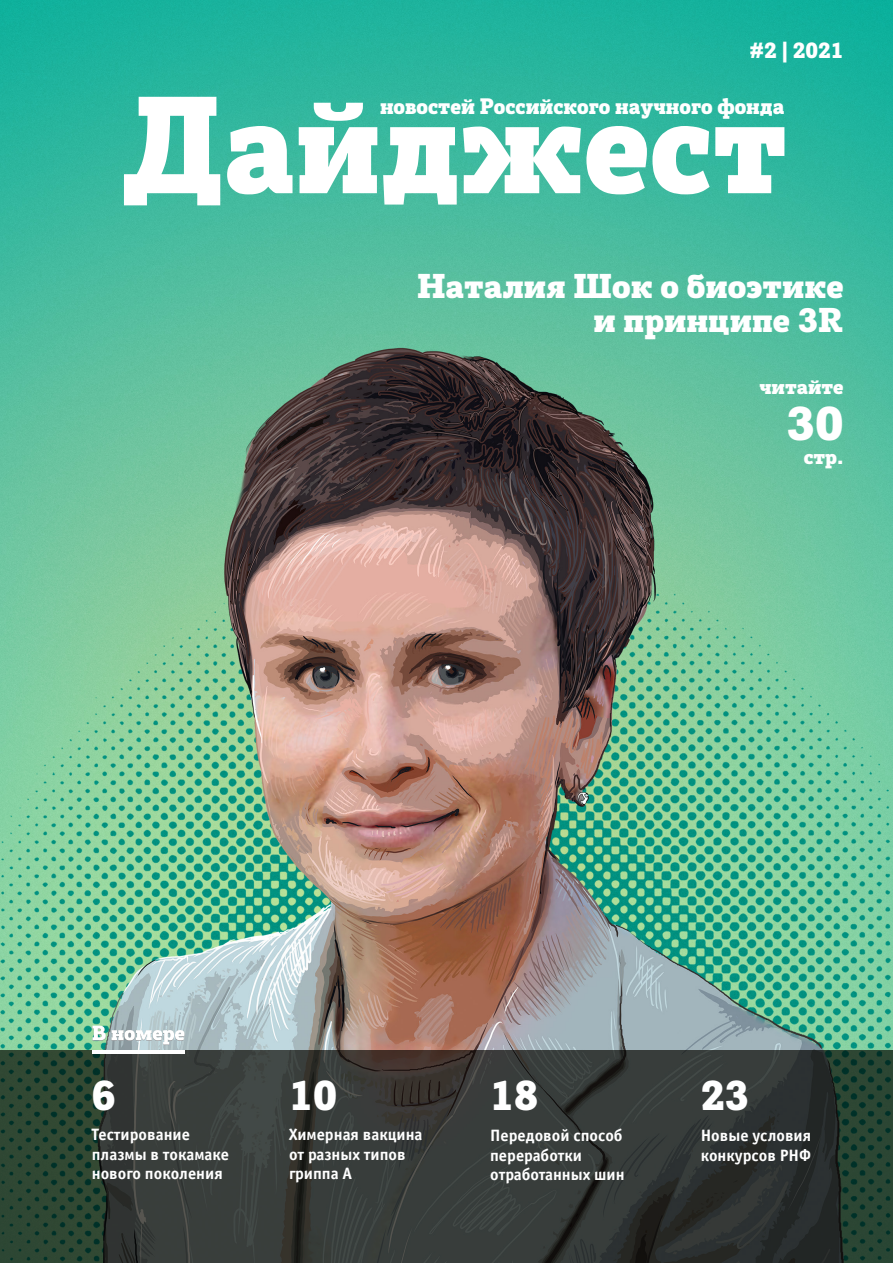
<style>
.page{position:relative;width:893px;height:1263px;background:#fff}
.page>*{position:absolute;margin:0;border:0;box-sizing:border-box;transform-origin:0 0}
.t1{font:132.15px "Posterizer KG";color:#fff}
.t2{font:46.05px "Posterizer KG";color:#fff;scale:1.04 1}
.t3{font:40.65px "Posterizer KG";color:#fff}
.t4{font:33px/34.5px "Posterizer KG";color:#fff;text-align:right;scale:1.04 1}
.t5{font:21.45px "Posterizer KG";color:#fff}
.t6{font:19.8px "Posterizer KG";color:#fff;scale:1.04 1}
.t7{font:16.5px/19.8px "Officina Sans Bold C";color:#fff}
</style>
<div class="page">
<img style="left:0;top:0;width:893px;height:1050px">
<svg style="left:0;top:1050px;width:893px;height:213px;background:#323b36"></svg>
<svg style="left:92px;top:1026px;width:92px;height:19px"></svg>
<hr style="left:92px;top:1050px;width:93px;height:4px;background:#fff">
<h3 class="t5" style="left:750px;top:37px;width:96px">#2 | 2021</h3>
<h1 class="t1" style="left:121px;top:62px;width:667px">Дайджест</h1>
<h3 class="t5" style="left:380px;top:93px;width:406px">новостей Российского научного фонда</h3>
<h3 class="t4" style="left:417px;top:269px;width:412px">Наталия Шок о биоэтике и принципе 3R</h3>
<p class="t6" style="left:759px;top:374px;width:82px">читайте</p>
<h2 class="t2" style="left:786px;top:394px;width:56px">30</h2>
<p class="t6" style="left:804px;top:444px;width:40px">стр.</p>
<h3 class="t3" style="left:92px;top:1069px;width:26px">6</h3>
<p class="t7" style="left:92px;top:1124px;width:139px">Тестирование плазмы в токамаке нового поколения</p>
<h3 class="t3" style="left:289px;top:1069px;width:50px">10</h3>
<p class="t7" style="left:289px;top:1124px;width:135px">Химерная вакцина от разных типов гриппа А</p>
<h3 class="t3" style="left:490px;top:1069px;width:50px">18</h3>
<p class="t7" style="left:490px;top:1125px;width:136px">Передовой способ переработки отработанных шин</p>
<h3 class="t3" style="left:701px;top:1069px;width:50px">23</h3>
<p class="t7" style="left:701px;top:1125px;width:112px">Новые условия конкурсов РНФ</p>
</div>
